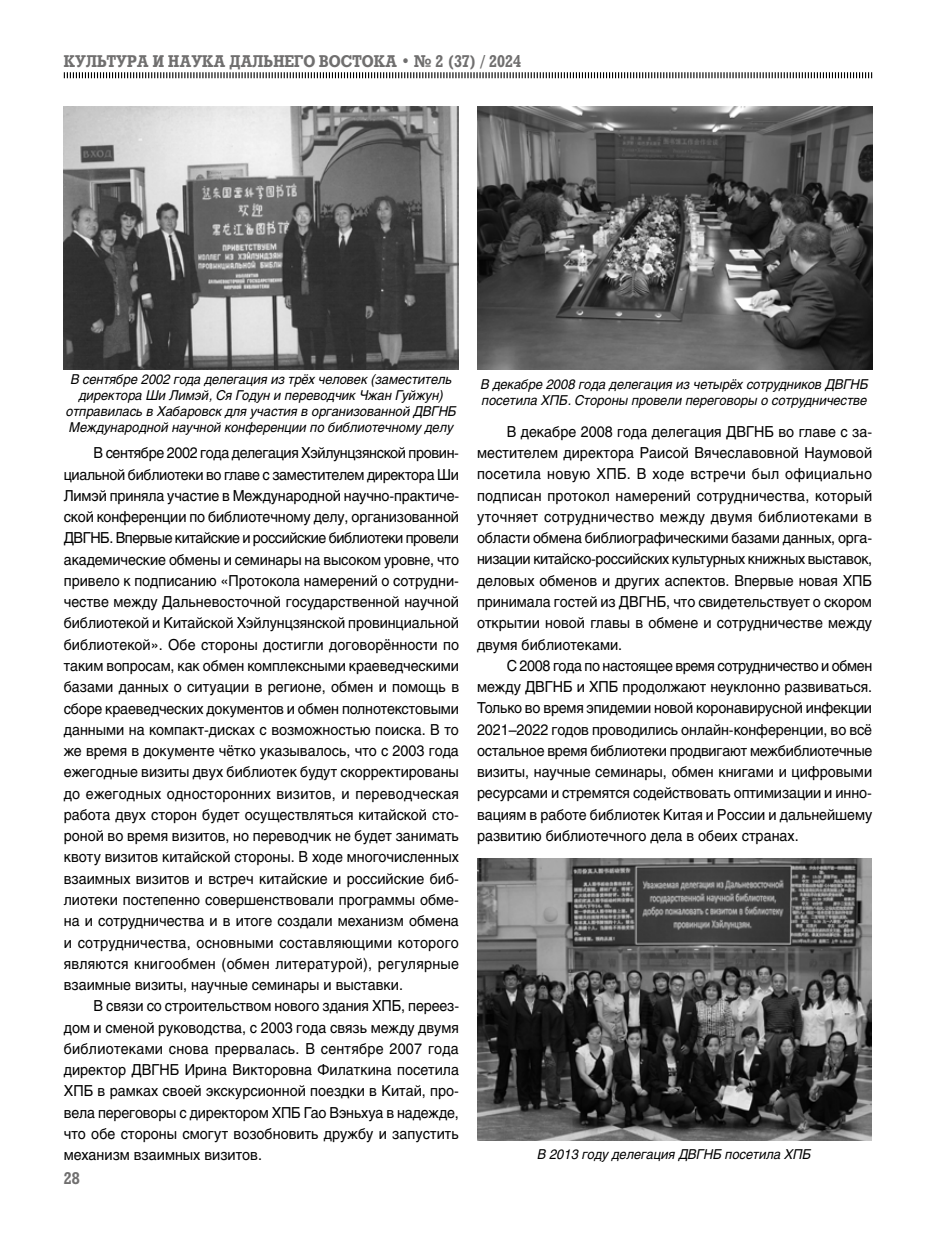
<style>
.page{position:relative;width:936px;height:1234px;background:#fff}
.page>*{position:absolute;margin:0;border:0;box-sizing:border-box;transform-origin:0 0}
.t1{font:700 16.5px "Rodeo C";color:#706f6f;scale:.9 1}
.t2{font:15px/21.3px "Helios C";color:#000;text-align:justify;scale:.95 1}
.t3{font:italic 13.5px/16.2px "Helios C";color:#000;text-align:center;scale:.95 1}
</style>
<div class="page">
<svg style="left:63px;top:72px;width:809px;height:7px"></svg>
<img style="left:64px;top:106px;width:395px;height:263px">
<img style="left:477px;top:106px;width:395px;height:264px">
<img style="left:477px;top:858px;width:394px;height:282px">
<p class="t1" style="left:64px;top:51px;width:509px">КУЛЬТУРА И НАУКА ДАЛЬНЕГО ВОСТОКА • № 2 (37) / 2024</p>
<p class="t3" style="left:66px;top:370px;width:412px">В сентябре 2002 года делегация из трёх человек (заместитель директора Ши Лимэй, Ся Годун и переводчик Чжан Гуйжун) отправилась в Хабаровск для участия в организованной ДВГНБ Международной научной конференции по библиотечному делу</p>
<p class="t3" style="left:480px;top:376px;width:409px;text-align:left">В декабре 2008 года делегация из четырёх сотрудников ДВГНБ посетила ХПБ. Стороны провели переговоры о сотрудничестве</p>
<p class="t2" style="left:477px;top:420px;width:417px;text-indent:30px">В декабре 2008 года делегация ДВГНБ во главе с за&shy;местителем директора Раисой Вячеславовной Наумовой посетила новую ХПБ. В ходе встречи был официально подписан протокол намерений сотрудничества, который уточняет сотрудничество между двумя библиотеками в области обмена библиографическими базами данных, орга&shy;низации китайско-российских культурных книжных выставок, деловых обменов и других аспектов. Впервые новая ХПБ принимала гостей из ДВГНБ, что свидетельствует о скором открытии новой главы в обмене и сотрудничестве между двумя библиотеками.</p>
<p class="t2" style="left:477px;top:654px;width:417px;text-indent:30px">С 2008 года по настоящее время сотрудничество и обмен между ДВГНБ и ХПБ продолжают неуклонно развиваться.<br>Только во время эпидемии новой коронавирусной инфекции 2021–2022 годов проводились онлайн-конференции, во всё остальное время библиотеки продвигают межбиблиотечные визиты, научные семинары, обмен книгами и цифровыми ресурсами и стремятся содействовать оптимизации и инно&shy;вациям в работе библиотек Китая и России и дальнейшему развитию библиотечного дела в обеих странах.</p>
<p class="t2" style="left:64px;top:442px;width:417px;text-indent:30px">В сентябре 2002 года делегация Хэйлунцзянской провин&shy;циальной библиотеки во главе с заместителем директора Ши Лимэй приняла участие в Международной научно-практиче&shy;ской конференции по библиотечному делу, организованной ДВГНБ. Впервые китайские и российские библиотеки провели академические обмены и семинары на высоком уровне, что привело к подписанию «Протокола намерений о сотрудни&shy;честве между Дальневосточной государственной научной библиотекой и Китайской Хэйлунцзянской провинциальной библиотекой». Обе стороны достигли договорённости по таким вопросам, как обмен комплексными краеведческими базами данных о ситуации в регионе, обмен и помощь в сборе краеведческих документов и обмен полнотекстовыми данными на компакт-дисках с возможностью поиска. В то же время в документе чётко указывалось, что с 2003 года ежегодные визиты двух библиотек будут скорректированы до ежегодных односторонних визитов, и переводческая работа двух сторон будет осуществляться китайской сто&shy;роной во время визитов, но переводчик не будет занимать квоту визитов китайской стороны. В ходе многочисленных взаимных визитов и встреч китайские и российские биб&shy;лиотеки постепенно совершенствовали программы обме&shy;на и сотрудничества и в итоге создали механизм обмена и сотрудничества, основными составляющими которого являются книгообмен (обмен литературой), регулярные взаимные визиты, научные семинары и выставки.</p>
<p class="t2" style="left:64px;top:994px;width:417px;text-indent:30px">В связи со строительством нового здания ХПБ, переез&shy;дом и сменой руководства, с 2003 года связь между двумя библиотеками снова прервалась. В сентябре 2007 года директор ДВГНБ Ирина Викторовна Филаткина посетила ХПБ в рамках своей экскурсионной поездки в Китай, про&shy;вела переговоры с директором ХПБ Гао Вэньхуа в надежде, что обе стороны смогут возобновить дружбу и запустить механизм взаимных визитов.</p>
<p class="t3" style="left:537px;top:1145px;width:289px">В 2013 году делегация ДВГНБ посетила ХПБ</p>
<p class="t1" style="left:64px;top:1167px;width:19px">28</p>
</div>
